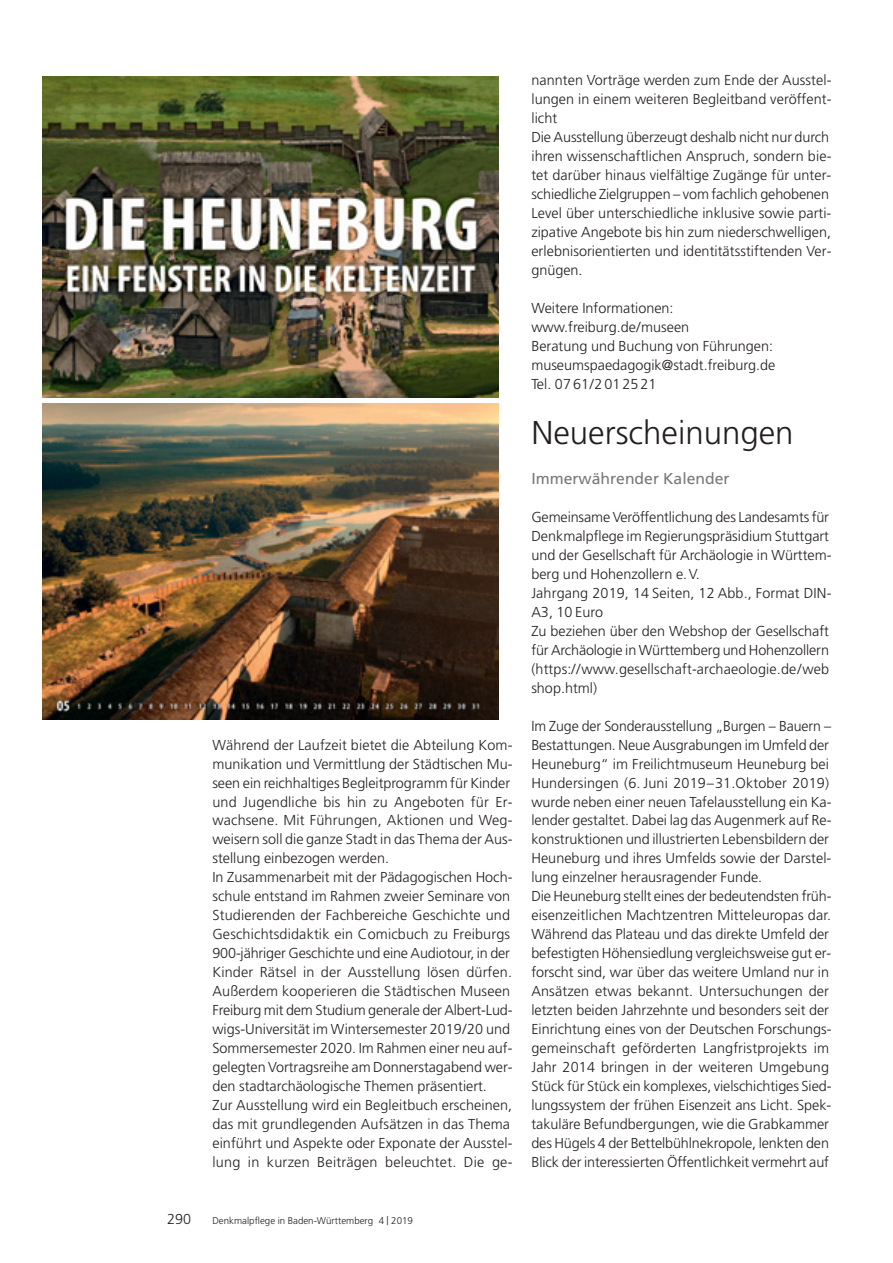
<style>
.page{position:relative;width:893px;height:1263px;background:#fff}
.page>*{position:absolute;margin:0;border:0;box-sizing:border-box;transform-origin:0 0}
.t1{font:300 33px "Frutiger";color:#231f20}
.t2{font:15.75px "Frutiger";color:#77787b}
.t3{font:300 14.4px/19px "Frutiger";color:#231f20}
.t4{font:300 9.75px "Frutiger";color:#231f20}
.s1{font-size:12px}
</style>
<div class="page">
<img style="left:42px;top:76px;width:456px;height:321px">
<img style="left:42px;top:404px;width:456px;height:316px">
<p class="t3" style="left:212px;top:736px;width:302px">Während der Laufzeit bietet die Abteilung Kom&shy;munikation und Vermittlung der Städtischen Mu&shy;seen ein reichhaltiges Begleitprogramm für Kinder und Jugendliche bis hin zu Angeboten für Er&shy;wachsene. Mit Führungen, Aktionen und Weg&shy;weisern soll die ganze Stadt in das Thema der Aus&shy;stellung einbezogen werden.<br>In Zusammenarbeit mit der Pädagogischen Hoch&shy;schule entstand im Rahmen zweier Seminare von Studierenden der Fachbereiche Geschichte und Geschichtsdidaktik ein Comicbuch zu Freiburgs 900-jähriger Geschichte und eine Audiotour, in der Kinder Rätsel in der Ausstellung lösen dürfen.<br>Außerdem kooperieren die Städtischen Museen Freiburg mit dem Studium generale der Albert-Lud&shy;wigs-Universität im Wintersemester 2019/20 und Sommersemester 2020. Im Rahmen einer neu auf&shy;gelegten Vortragsreihe am Donnerstagabend wer&shy;den stadtarchäologische Themen präsentiert.<br>Zur Ausstellung wird ein Begleitbuch erscheinen, das mit grundlegenden Aufsätzen in das Thema einführt und Aspekte oder Exponate der Ausstel&shy;lung in kurzen Beiträgen beleuchtet. Die ge-</p>
<p class="t3" style="left:167px;top:1211px;width:26px">290</p>
<p class="t4" style="left:212px;top:1217px;width:202px">Denkmalpflege in Baden-Württemberg 4 <span class="s1">|</span> 2019</p>
<p class="t3" style="left:531px;top:72px;width:302px">nannten Vorträge werden zum Ende der Ausstel&shy;lungen in einem weiteren Begleitband veröffent&shy;licht<br>Die Ausstellung überzeugt deshalb nicht nur durch ihren wissenschaftlichen Anspruch, sondern bie&shy;tet darüber hinaus vielfältige Zugänge für unter&shy;schiedliche Zielgruppen – vom fachlich gehobenen Level über unterschiedliche inklusive sowie parti&shy;zipative Angebote bis hin zum niederschwelligen, erlebnisorientierten und identitätsstiftenden Ver&shy;gnügen.</p>
<p class="t3" style="left:531px;top:300px;width:246px">Weitere Informationen: www.freiburg.de/ museen<br>Beratung und Buchung von Führungen: museumspaedagogik@stadt.freiburg.de<br>Tel. 07 61/2 01 25 21</p>
<h1 class="t1" style="left:531px;top:419px;width:264px">Neuerscheinungen</h1>
<p class="t2" style="left:531px;top:472px;width:200px">Immerwährender Kalender</p>
<p class="t3" style="left:531px;top:508px;width:302px">Gemeinsame Veröffentlichung des Landesamts für Denkmalpflege im Regierungspräsidium Stuttgart und der Gesellschaft für Archäologie in Württem&shy;berg und Hohenzollern e.V.<br>Jahrgang 2019, 14 Seiten, 12 Abb., Format DIN-A3, 10 Euro<br>Zu beziehen über den Webshop der Gesellschaft für Archäologie in Württemberg und Hohenzollern (https:// www.gesellschaft-archaeologie.de/ web shop.html)</p>
<p class="t3" style="left:531px;top:717px;width:302px">Im Zuge der Sonderausstellung „Burgen – Bauern – Bestattungen. Neue Ausgrabungen im Umfeld der Heuneburg“ im Freilichtmuseum Heuneburg bei Hundersingen (6. Juni 2019–31.Oktober 2019) wurde neben einer neuen Tafelausstellung ein Ka&shy;lender gestaltet. Dabei lag das Augenmerk auf Re&shy;konstruktionen und illustrierten Lebensbildern der Heuneburg und ihres Umfelds sowie der Darstel&shy;lung einzelner herausragender Funde.<br>Die Heuneburg stellt eines der bedeutendsten früh - eisenzeitlichen Machtzentren Mitteleuropas dar.<br>Während das Plateau und das direkte Umfeld der befestigten Höhensiedlung vergleichsweise gut er&shy;forscht sind, war über das weitere Umland nur in Ansätzen etwas bekannt. Untersuchungen der letzten beiden Jahrzehnte und besonders seit der Einrichtung eines von der Deutschen Forschungs&shy;gemeinschaft geförderten Langfristprojekts im Jahr 2014 bringen in der weiteren Umgebung Stück für Stück ein komplexes, vielschichtiges Sied&shy;lungssystem der frühen Eisenzeit ans Licht. Spek&shy;takuläre Befundbergungen, wie die Grabkammer des Hügels 4 der Bettelbühlnekropole, lenkten den Blick der interessierten Öffentlichkeit vermehrt auf</p>
</div>
